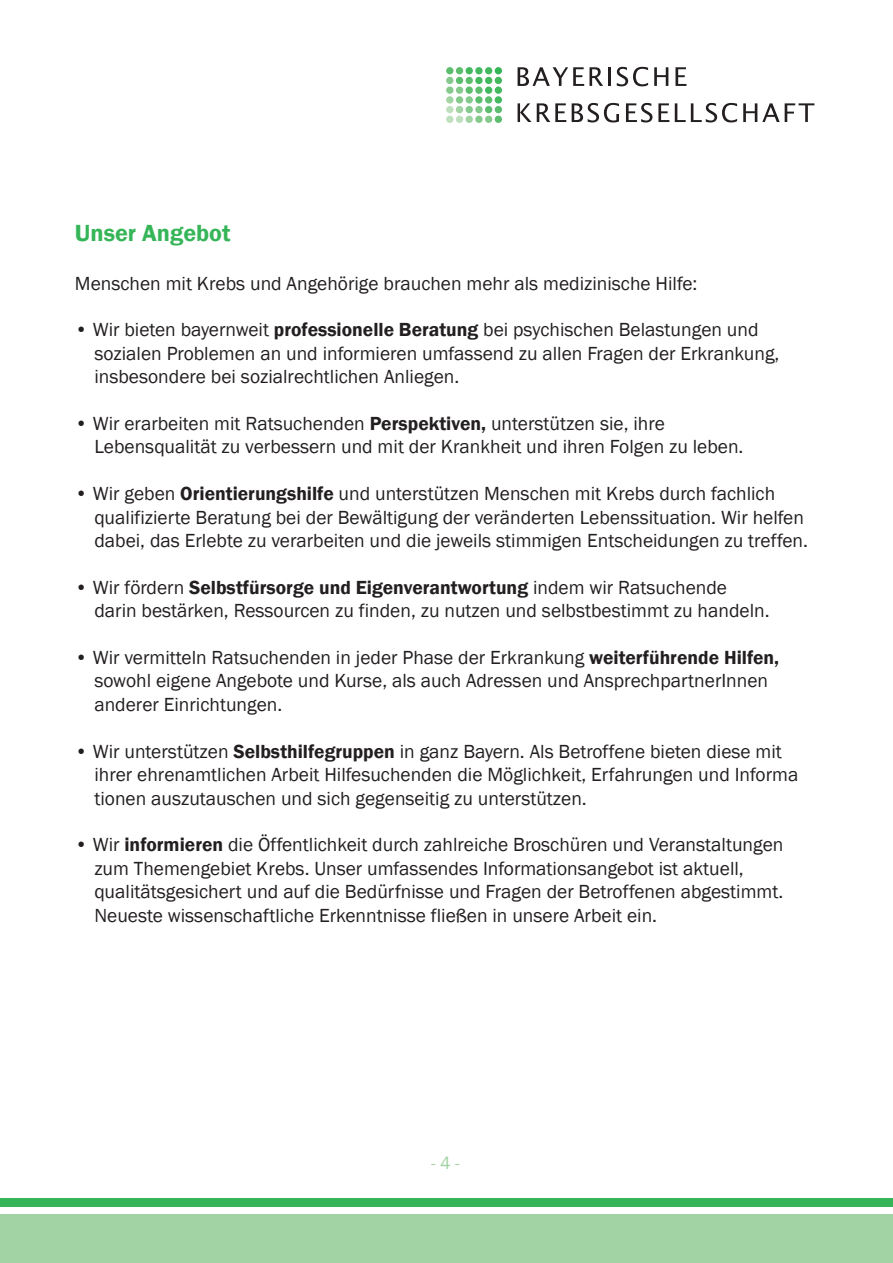
<style>
.page{position:relative;width:893px;height:1263px;background:#fff}
.page>*{position:absolute;margin:0;border:0;box-sizing:border-box;transform-origin:0 0}
.t1{font:600 24px "Franklin Gothic";color:#36b558}
.t2{font:19.5px/23.4px "Franklin Gothic";color:#231f20}
.t3{font:18px "Franklin Gothic";color:#a2d3a5}
.s1{font-weight:600}
</style>
<div class="page">
<svg style="left:518px;top:67px;width:85px;height:19px"></svg>
<hr style="left:608px;top:67px;width:3px;height:19px;background:#231f20">
<svg style="left:617px;top:67px;width:31px;height:19px"></svg>
<svg style="left:654px;top:67px;width:14px;height:19px"></svg>
<svg style="left:675px;top:67px;width:11px;height:19px"></svg>
<svg style="left:518px;top:103px;width:48px;height:19px"></svg>
<svg style="left:572px;top:103px;width:47px;height:19px"></svg>
<svg style="left:626px;top:103px;width:26px;height:19px"></svg>
<svg style="left:658px;top:103px;width:11px;height:19px"></svg>
<svg style="left:675px;top:103px;width:62px;height:19px"></svg>
<svg style="left:743px;top:103px;width:71px;height:19px"></svg>
<div style="left:495px;top:67px;width:7px;height:7px;background:#36b558;border-radius:50%"></div>
<div style="left:485px;top:67px;width:7px;height:7px;background:#43b85f;border-radius:50%"></div>
<div style="left:475px;top:67px;width:8px;height:7px;background:#43b85f;border-radius:50%"></div>
<div style="left:466px;top:67px;width:7px;height:7px;background:#43b85f;border-radius:50%"></div>
<div style="left:495px;top:77px;width:7px;height:7px;background:#43b85f;border-radius:50%"></div>
<div style="left:485px;top:77px;width:7px;height:7px;background:#43b85f;border-radius:50%"></div>
<div style="left:475px;top:77px;width:8px;height:7px;background:#43b85f;border-radius:50%"></div>
<div style="left:495px;top:87px;width:7px;height:7px;background:#43b85f;border-radius:50%"></div>
<div style="left:485px;top:87px;width:7px;height:7px;background:#43b85f;border-radius:50%"></div>
<div style="left:495px;top:96px;width:7px;height:8px;background:#43b85f;border-radius:50%"></div>
<div style="left:456px;top:67px;width:7px;height:7px;background:#5dbd6e;border-radius:50%"></div>
<div style="left:446px;top:67px;width:7px;height:7px;background:#5dbd6e;border-radius:50%"></div>
<div style="left:466px;top:77px;width:7px;height:7px;background:#5dbd6e;border-radius:50%"></div>
<div style="left:456px;top:77px;width:7px;height:7px;background:#5dbd6e;border-radius:50%"></div>
<div style="left:475px;top:87px;width:8px;height:7px;background:#5dbd6e;border-radius:50%"></div>
<div style="left:466px;top:87px;width:7px;height:7px;background:#5dbd6e;border-radius:50%"></div>
<div style="left:485px;top:96px;width:7px;height:8px;background:#5dbd6e;border-radius:50%"></div>
<div style="left:475px;top:96px;width:8px;height:8px;background:#5dbd6e;border-radius:50%"></div>
<div style="left:495px;top:106px;width:7px;height:7px;background:#5dbd6e;border-radius:50%"></div>
<div style="left:485px;top:106px;width:7px;height:7px;background:#5dbd6e;border-radius:50%"></div>
<div style="left:495px;top:116px;width:7px;height:7px;background:#5dbd6e;border-radius:50%"></div>
<div style="left:446px;top:77px;width:7px;height:7px;background:#86c98d;border-radius:50%"></div>
<div style="left:456px;top:87px;width:7px;height:7px;background:#86c98d;border-radius:50%"></div>
<div style="left:446px;top:87px;width:7px;height:7px;background:#86c98d;border-radius:50%"></div>
<div style="left:466px;top:96px;width:7px;height:8px;background:#86c98d;border-radius:50%"></div>
<div style="left:456px;top:96px;width:7px;height:8px;background:#86c98d;border-radius:50%"></div>
<div style="left:475px;top:106px;width:8px;height:7px;background:#86c98d;border-radius:50%"></div>
<div style="left:466px;top:106px;width:7px;height:7px;background:#86c98d;border-radius:50%"></div>
<div style="left:485px;top:116px;width:7px;height:7px;background:#86c98d;border-radius:50%"></div>
<div style="left:475px;top:116px;width:8px;height:7px;background:#86c98d;border-radius:50%"></div>
<div style="left:446px;top:96px;width:7px;height:8px;background:#a1d3a3;border-radius:50%"></div>
<div style="left:456px;top:106px;width:7px;height:7px;background:#a1d3a3;border-radius:50%"></div>
<div style="left:466px;top:116px;width:7px;height:7px;background:#a1d3a3;border-radius:50%"></div>
<div style="left:446px;top:106px;width:7px;height:7px;background:#bee0bf;border-radius:50%"></div>
<div style="left:456px;top:116px;width:7px;height:7px;background:#bee0bf;border-radius:50%"></div>
<div style="left:446px;top:116px;width:7px;height:7px;background:#bee0bf;border-radius:50%"></div>
<div style="left:0;top:1214px;width:893px;height:49px;background:#a2d3a5"></div>
<div style="left:0;top:1199px;width:893px;height:8px;background:#36b558"></div>
<p class="t1" style="left:75px;top:218px;width:157px">Unser Angebot</p>
<p class="t2" style="left:75px;top:272px;width:624px">Menschen mit Krebs und Angehörige brauchen mehr als medizinische Hilfe:</p>
<p class="t2" style="left:94px;top:319px;width:687px;text-indent:-20px">• Wir bieten bayernweit <span class="s1">professionelle Beratung</span> bei psychischen Belastungen und sozialen Problemen an und informieren umfassend zu allen Fragen der Erkrankung, insbesondere bei sozialrechtlichen Anliegen.</p>
<p class="t2" style="left:94px;top:412px;width:651px;text-indent:-20px">• Wir erarbeiten mit Ratsuchenden <span class="s1">Perspektiven,</span> unterstützen sie, ihre<br>Lebensqualität zu verbessern und mit der Krankheit und ihren Folgen zu leben.</p>
<p class="t2" style="left:94px;top:482px;width:715px;text-indent:-20px">• Wir geben <span class="s1">Orientierungshilfe</span> und unterstützen Menschen mit Krebs durch fachlich qualifizierte Beratung bei der Bewältigung der veränderten Lebenssituation. Wir helfen dabei, das Erlebte zu verarbeiten und die jeweils stimmigen Entscheidungen zu treffen.</p>
<p class="t2" style="left:94px;top:576px;width:677px;text-indent:-20px">• Wir fördern <span class="s1">Selbstfürsorge und Eigenverantwortung</span> indem wir Ratsuchende darin bestärken, Ressourcen zu finden, zu nutzen und selbstbestimmt zu handeln.</p>
<p class="t2" style="left:94px;top:646px;width:686px;text-indent:-20px">• Wir vermitteln Ratsuchenden in jeder Phase der Erkrankung <span class="s1">weiterführende Hilfen, </span>sowohl eigene Angebote und Kurse, als auch Adressen und AnsprechpartnerInnen anderer Einrichtungen.</p>
<p class="t2" style="left:94px;top:740px;width:705px;text-indent:-20px">• Wir unterstützen <span class="s1">Selbsthilfegruppen</span> in ganz Bayern. Als Betroffene bieten diese mit ihrer ehrenamtlichen Arbeit Hilfesuchenden die Möglichkeit, Erfahrungen und Informa tionen auszutauschen und sich gegenseitig zu unterstützen.</p>
<p class="t2" style="left:94px;top:833px;width:691px;text-indent:-20px">• Wir <span class="s1">informieren</span> die Öffentlichkeit durch zahlreiche Broschüren und Veranstaltungen zum Themengebiet Krebs. Unser umfassendes Informationsangebot ist aktuell, qualitätsgesichert und auf die Bedürfnisse und Fragen der Betroffenen abgestimmt.<br>Neueste wissenschaftliche Erkenntnisse fließen in unsere Arbeit ein.</p>
<p class="t3" style="left:431px;top:1151px;width:30px">- 4 -</p>
</div>
